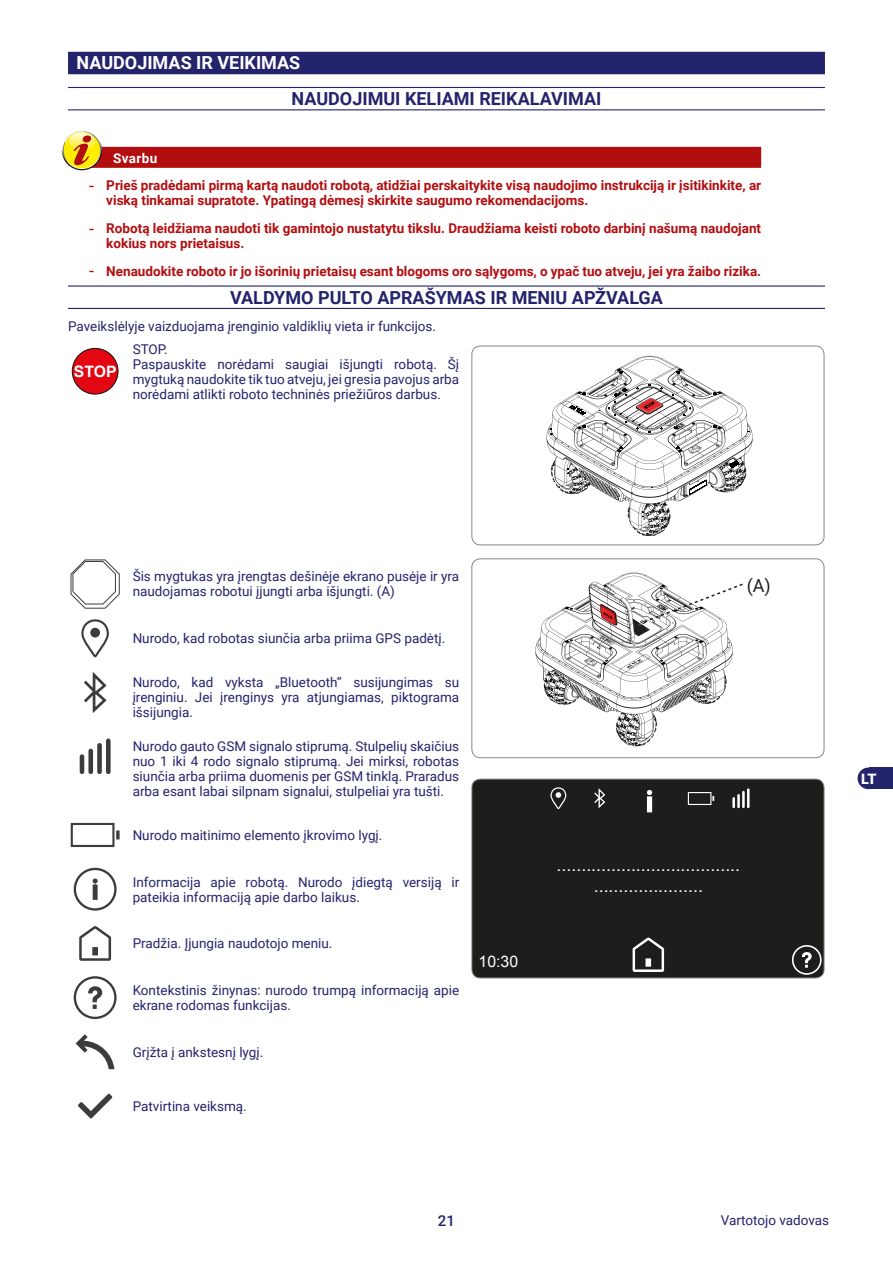
<style>
.page{position:relative;width:893px;height:1263px;background:#fff}
.page>*{position:absolute;margin:0;border:0;box-sizing:border-box;transform-origin:0 0}
.t1{font:700 18px "Roboto";color:#24246c}
.t2{font:700 18px "Roboto";color:#fff}
.t3{font:18px "Roboto";color:#232021}
.t4{font:17.85px/21.5px "Arial";color:#fff;text-align:center}
.t5{font:15.9px "Arial";color:#fff}
.t6{font:700 15.75px "Arial";color:#fff}
.t7{font:500 15px "Roboto";color:#24246c}
.t8{font:900 14.4px "Roboto";color:#fff}
.t9{font:13.5px/15px "Roboto";color:#24246c}
.t10{font:700 13.5px/15px "Roboto";color:#b20e10}
.t11{font:700 13.5px "Roboto";letter-spacing:.03em;color:#fff}
.s1{font-weight:400;font-size:18px}
</style>
<div class="page">
<div style="left:868px;top:767px;width:25px;height:22px;background:#24246c"></div>
<div style="left:858px;top:767px;width:21px;height:22px;background:#24246c;border-radius:50%"></div>
<div style="left:68px;top:52px;width:757px;height:22px;background:#24246c"></div>
<hr style="left:68px;top:87px;width:757px;height:1px;background:#24246c">
<hr style="left:68px;top:109px;width:757px;height:1px;background:#24246c">
<div style="left:72px;top:147px;width:689px;height:21px;background:#b20e10"></div>
<svg style="left:62px;top:130px;width:40px;height:40px"></svg>
<svg style="left:63px;top:131px;width:38px;height:38px"></svg>
<svg style="left:64px;top:132px;width:36px;height:36px"></svg>
<svg style="left:65px;top:131px;width:34px;height:34px"></svg>
<hr style="left:68px;top:285px;width:757px;height:2px;background:#24246c">
<hr style="left:68px;top:308px;width:757px;height:1px;background:#24246c">
<div style="left:72px;top:348px;width:46px;height:46px;background:#e30613;border-radius:50%"></div>
<div style="left:72px;top:348px;width:46px;height:46px;border:1px solid #13110c;border-radius:50%"></div>
<svg style="left:547px;top:356px;width:206px;height:180px"></svg>
<div style="left:471px;top:346px;width:353px;height:199px;border:1px solid #878787;border-radius:9px"></div>
<svg style="left:70px;top:559px;width:50px;height:50px"></svg>
<svg style="left:535px;top:573px;width:208px;height:173px"></svg>
<div style="left:471px;top:558px;width:353px;height:200px;border:1px solid #878787;border-radius:9px"></div>
<div style="left:472px;top:779px;width:352px;height:199px;background:#1d1d1b"></div>
<svg style="left:688px;top:792px;width:26px;height:13px"></svg>
<svg style="left:550px;top:787px;width:16px;height:22px"></svg>
<svg style="left:594px;top:788px;width:11px;height:20px"></svg>
<svg style="left:633px;top:937px;width:31px;height:35px"></svg>
<div style="left:645px;top:958px;width:6px;height:9px;background:#fff"></div>
<svg style="left:792px;top:945px;width:30px;height:30px"></svg>
<svg style="left:647px;top:790px;width:5px;height:22px"></svg>
<hr style="left:747px;top:788px;width:2px;height:20px;background:#fff">
<hr style="left:742px;top:791px;width:3px;height:17px;background:#fff">
<hr style="left:737px;top:794px;width:3px;height:14px;background:#fff">
<svg style="left:732px;top:797px;width:3px;height:11px"></svg>
<div style="left:471px;top:779px;width:353px;height:199px;border:1px solid #878787;border-radius:9px"></div>
<svg style="left:81px;top:619px;width:28px;height:38px"></svg>
<div style="left:90px;top:628px;width:10px;height:9px;background:#3d3c3b;border-radius:50%"></div>
<svg style="left:84px;top:672px;width:22px;height:41px"></svg>
<div style="left:106px;top:738px;width:5px;height:36px;background:#3d3c3b;border-radius:2px"></div>
<div style="left:97px;top:743px;width:5px;height:31px;background:#3d3c3b;border-radius:2px"></div>
<div style="left:88px;top:749px;width:5px;height:25px;background:#3d3c3b;border-radius:2px"></div>
<hr style="left:80px;top:754px;width:4px;height:20px;background:#3d3c3b;border-radius:2px">
<svg style="left:71px;top:823px;width:49px;height:24px"></svg>
<svg style="left:74px;top:868px;width:43px;height:43px"></svg>
<svg style="left:79px;top:926px;width:32px;height:35px"></svg>
<div style="left:92px;top:947px;width:6px;height:8px;background:#3d3c3b"></div>
<svg style="left:74px;top:976px;width:43px;height:43px"></svg>
<svg style="left:76px;top:1034px;width:38px;height:35px"></svg>
<svg style="left:78px;top:1094px;width:34px;height:24px"></svg>
<h1 class="t2" style="left:77px;top:50px;width:225px">NAUDOJIMAS IR VEIKIMAS</h1>
<h1 class="t1" style="left:292px;top:86px;width:311px">NAUDOJIMUI KELIAMI REIKALAVIMAI</h1>
<p class="t11" style="left:113px;top:148px;width:46px">Svarbu</p>
<p class="t10" style="left:106px;top:178px;width:656px;text-indent:-17px"><span class="s1">-</span> Prieš pradėdami pirmą kartą naudoti robotą, atidžiai perskaitykite visą naudojimo instrukciją ir įsitikinkite, ar viską tinkamai supratote. Ypatingą dėmesį skirkite saugumo rekomendacijoms.</p>
<p class="t10" style="left:106px;top:220px;width:656px;text-indent:-17px"><span class="s1">-</span> Robotą leidžiama naudoti tik gamintojo nustatytu tikslu. Draudžiama keisti roboto darbinį našumą naudojant kokius nors prietaisus.</p>
<p class="t10" style="left:89px;top:263px;width:673px"><span class="s1">-</span> Nenaudokite roboto ir jo išorinių prietaisų esant blogoms oro sąlygoms, o ypač tuo atveju, jei yra žaibo rizika.</p>
<h1 class="t1" style="left:230px;top:285px;width:434px">VALDYMO PULTO APRAŠYMAS IR MENIU APŽVALGA</h1>
<p class="t9" style="left:68px;top:319px;width:370px">Paveikslėlyje vaizduojama įrenginio valdiklių vieta ir funkcijos.</p>
<p class="t6" style="left:74px;top:361px;width:44px">STOP</p>
<p class="t9" style="left:133px;top:341px;width:328px">STOP.<br>Paspauskite norėdami saugiai išjungti robotą. Šį mygtuką naudokite tik tuo atveju, jei gresia pavojus arba norėdami atlikti roboto techninės priežiūros darbus.</p>
<p class="t9" style="left:133px;top:568px;width:328px">Šis mygtukas yra įrengtas dešinėje ekrano pusėje ir yra naudojamas robotui įjungti arba išjungti. (A)</p>
<h1 class="t3" style="left:747px;top:573px;width:26px">(A)</h1>
<p class="t9" style="left:133px;top:630px;width:314px">Nurodo, kad robotas siunčia arba priima GPS padėtį.</p>
<p class="t9" style="left:133px;top:674px;width:328px;text-align:justify">Nurodo, kad vyksta „Bluetooth“ susijungimas su įrenginiu. Jei įrenginys yra atjungiamas, piktograma išsijungia.</p>
<p class="t9" style="left:133px;top:738px;width:328px;text-align:justify">Nurodo gauto GSM signalo stiprumą. Stulpelių skaičius nuo 1 iki 4 rodo signalo stiprumą. Jei mirksi, robotas siunčia arba priima duomenis per GSM tinklą. Praradus arba esant labai silpnam signalui, stulpeliai yra tušti.</p>
<p class="t9" style="left:133px;top:827px;width:251px">Nurodo maitinimo elemento įkrovimo lygį.</p>
<p class="t9" style="left:133px;top:874px;width:328px">Informacija apie robotą. Nurodo įdiegtą versiją ir pateikia informaciją apie darbo laikus.</p>
<p class="t9" style="left:133px;top:935px;width:201px">Pradžia. Įjungia naudotojo meniu.</p>
<p class="t9" style="left:133px;top:982px;width:328px">Kontekstinis žinynas: nurodo trumpą informaciją apie ekrane rodomas funkcijas.</p>
<p class="t9" style="left:133px;top:1044px;width:132px">Grįžta į ankstesnį lygį.</p>
<p class="t9" style="left:133px;top:1098px;width:116px">Patvirtina veiksmą.</p>
<p class="t5" style="left:478px;top:951px;width:41px">10:30</p>
<h2 class="t4" style="left:557px;top:854px;width:185px">..................................... ......................</h2>
<p class="t8" style="left:861px;top:769px;width:17px">LT</p>
<p class="t7" style="left:438px;top:1210px;width:19px">21</p>
<p class="t9" style="left:721px;top:1212px;width:110px">Vartotojo vadovas</p>
</div>
